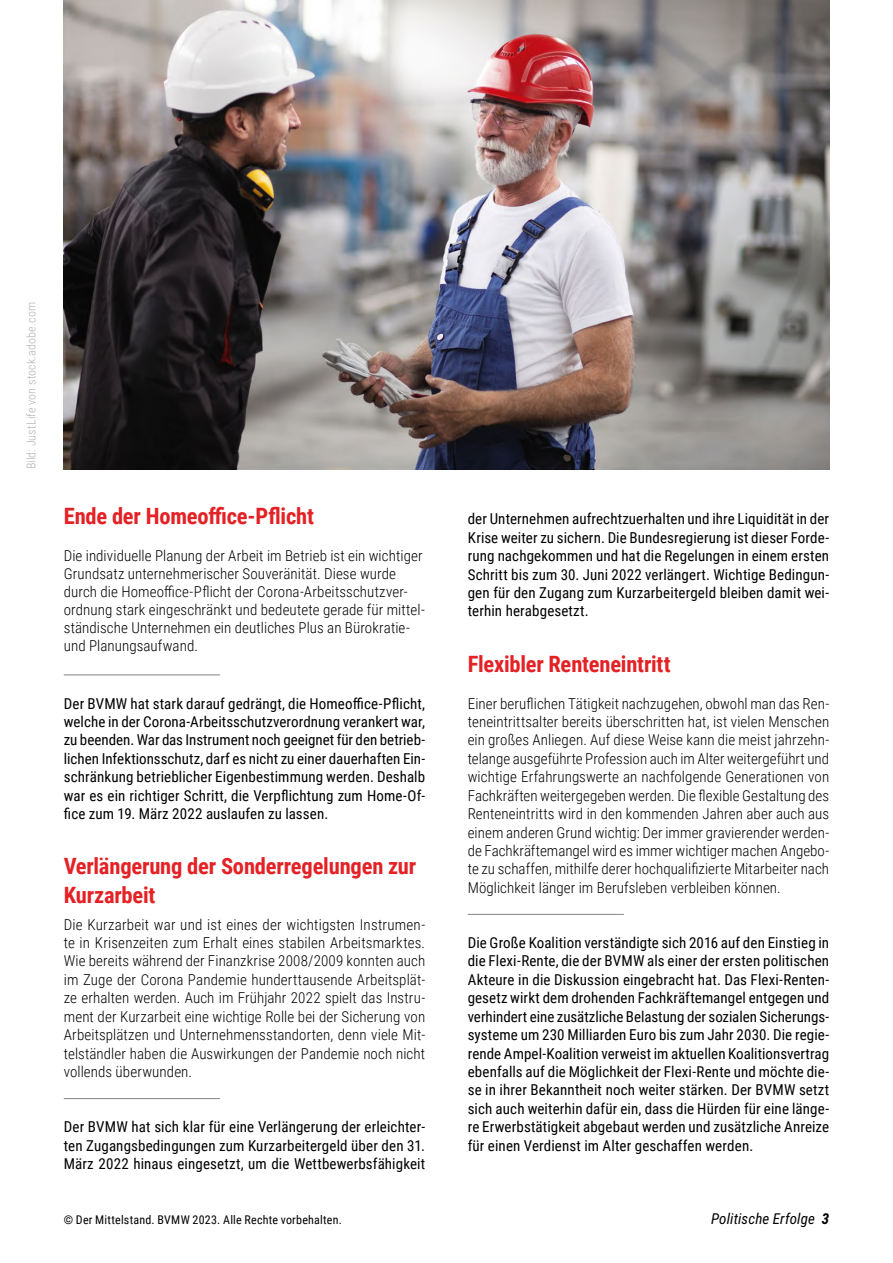
<style>
.page{position:relative;width:893px;height:1263px;background:#fff}
.page>*{position:absolute;margin:0;border:0;box-sizing:border-box;transform-origin:0 0}
.t1{font:700 22.5px/28.8px "Roboto Condensed";letter-spacing:-.01em;color:#e42125}
.t2{font:15px/18.5px "Roboto Condensed";letter-spacing:.01em;color:#000;text-align:justify}
.t3{font:300 15px/18.5px "Roboto Condensed";letter-spacing:.005em;color:#000;text-align:justify}
.t4{font:italic 15px "Roboto Condensed";letter-spacing:.005em;color:#000}
.t5{font:12px "Roboto Condensed";letter-spacing:.02em;color:#000}
.t6{font:300 12px "Roboto Condensed";letter-spacing:.015em;color:#b2b2b1}
.s1{font-weight:700}
</style>
<div class="page">
<hr style="left:64px;top:674px;width:156px;height:1px;background:#83848a">
<hr style="left:64px;top:1098px;width:156px;height:1px;background:#83848a">
<hr style="left:468px;top:914px;width:156px;height:1px;background:#83848a">
<img style="left:64px;top:0;width:765px;height:469px">
<p class="t6" style="left:23px;top:469px;width:169px;rotate:-90deg">Bild: JustLife von stock.adobe.com</p>
<h1 class="t1" style="left:64px;top:501px;width:252px">Ende der Homeoffice-Pflicht</h1>
<p class="t3" style="left:64px;top:546px;width:363px;line-height:18px;text-align:left">Die individuelle Planung der Arbeit im Betrieb ist ein wichtiger Grundsatz unternehmerischer Souveränität. Diese wurde durch die Homeoffice-Pflicht der Corona-Arbeitsschutzver&shy;ordnung stark eingeschränkt und bedeutete gerade für mittel&shy;ständische Unternehmen ein deutliches Plus an Bürokratie&shy;und Planungsaufwand.</p>
<p class="t2" style="left:64px;top:693px;width:363px">Der BVMW hat stark darauf gedrängt, die Homeoffice-Pflicht, welche in der Corona-Arbeitsschutzverordnung verankert war, zu beenden. War das Instrument noch geeignet für den betrieb&shy;lichen Infektionsschutz, darf es nicht zu einer dauerhaften Ein&shy;schränkung betrieblicher Eigenbestimmung werden. Deshalb war es ein richtiger Schritt, die Verpflichtung zum Home-Of&shy;fice zum 19. März 2022 auslaufen zu lassen.</p>
<h1 class="t1" style="left:64px;top:851px;width:354px">Verlängerung der Sonderregelungen zur<br>Kurzarbeit</h1>
<p class="t3" style="left:64px;top:914px;width:363px">Die Kurzarbeit war und ist eines der wichtigsten Instrumen&shy;te in Krisenzeiten zum Erhalt eines stabilen Arbeitsmarktes.<br>Wie bereits während der Finanzkrise 2008/2009 konnten auch im Zuge der Corona Pandemie hunderttausende Arbeitsplät&shy;ze erhalten werden. Auch im Frühjahr 2022 spielt das Instru&shy;ment der Kurzarbeit eine wichtige Rolle bei der Sicherung von Arbeitsplätzen und Unternehmensstandorten, denn viele Mit&shy;telständler haben die Auswirkungen der Pandemie noch nicht vollends überwunden.</p>
<p class="t2" style="left:64px;top:1117px;width:363px">Der BVMW hat sich klar für eine Verlängerung der erleichter&shy;ten Zugangsbedingungen zum Kurzarbeitergeld über den 31.<br>März 2022 hinaus eingesetzt, um die Wettbewerbsfähigkeit</p>
<p class="t2" style="left:468px;top:509px;width:363px">der Unternehmen aufrechtzuerhalten und ihre Liquidität in der Krise weiter zu sichern. Die Bundesregierung ist dieser Forde&shy;rung nachgekommen und hat die Regelungen in einem ersten Schritt bis zum 30. Juni 2022 verlängert. Wichtige Bedingun&shy;gen für den Zugang zum Kurzarbeitergeld bleiben damit wei&shy;terhin herabgesetzt.</p>
<h1 class="t1" style="left:468px;top:648px;width:204px">Flexibler Renteneintritt</h1>
<p class="t3" style="left:468px;top:693px;width:363px">Einer beruflichen Tätigkeit nachzugehen, obwohl man das Ren&shy;teneintrittsalter bereits überschritten hat, ist vielen Menschen ein großes Anliegen. Auf diese Weise kann die meist jahrzehn&shy;telange ausgeführte Profession auch im Alter weitergeführt und wichtige Erfahrungswerte an nachfolgende Generationen von Fachkräften weitergegeben werden. Die flexible Gestaltung des Renteneintritts wird in den kommenden Jahren aber auch aus einem anderen Grund wichtig: Der immer gravierender werden&shy;de Fachkräftemangel wird es immer wichtiger machen Angebo&shy;te zu schaffen, mithilfe derer hochqualifizierte Mitarbeiter nach Möglichkeit länger im Berufsleben verbleiben können.</p>
<p class="t2" style="left:468px;top:933px;width:363px">Die Große Koalition verständigte sich 2016 auf den Einstieg in die Flexi-Rente, die der BVMW als einer der ersten politischen Akteure in die Diskussion eingebracht hat. Das Flexi-Renten&shy;gesetz wirkt dem drohenden Fachkräftemangel entgegen und verhindert eine zusätzliche Belastung der sozialen Sicherungs&shy;systeme um 230 Milliarden Euro bis zum Jahr 2030. Die regie&shy;rende Ampel-Koalition verweist im aktuellen Koalitionsvertrag ebenfalls auf die Möglichkeit der Flexi-Rente und möchte die&shy;se in ihrer Bekanntheit noch weiter stärken. Der BVMW setzt sich auch weiterhin dafür ein, dass die Hürden für eine länge&shy;re Erwerbstätigkeit abgebaut werden und zusätzliche Anreize für einen Verdienst im Alter geschaffen werden.</p>
<p class="t5" style="left:64px;top:1211px;width:280px">© Der Mittelstand. BVMW 2023. Alle Rechte vorbehalten.</p>
<p class="t4" style="left:711px;top:1208px;width:120px">Politische Erfolge <span class="s1">3</span></p>
</div>
